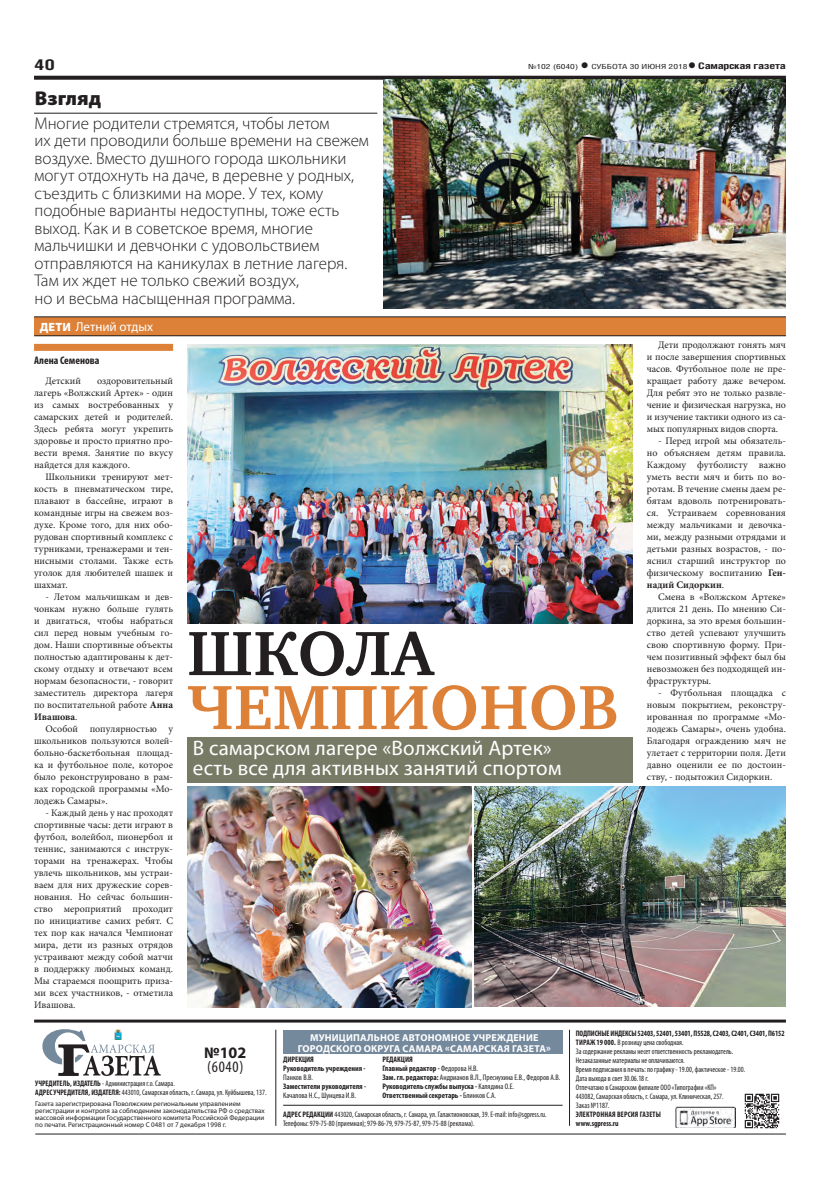
<style>
.page{position:relative;width:820px;height:1191px;background:#fff}
.page>*{position:absolute;margin:0;border:0;box-sizing:border-box;transform-origin:0 0}
.t1{font:700 64px "Charter C";letter-spacing:.01em;color:#de8138}
.t2{font:700 64px "Charter C";letter-spacing:.01em;color:#231f20}
.t3{font:21px/20px "Myriad Pro";letter-spacing:.01em;color:#fff}
.t4{font:900 20px "Myriad Pro";color:#231f20}
.t5{font:300 17px/17.5px "Myriad Pro";color:#231f20}
.t6{font:condensed 16px "Myriad Pro";color:#231f20}
.t7{font:700 16px "Myriad Pro";color:#231f20}
.t8{font:700 15px "Helios Cond";color:#231f20;scale:1.4 1}
.t9{font:13px "Myriad Pro";color:#fff}
.t10{font:700 condensed 11px "Myriad Pro";color:#231f20}
.t11{font:10px/12px "Minion Pro";color:#231f20;text-align:justify}
.t12{font:700 10px/11px "Myriad Pro";letter-spacing:.02em;color:#fff;text-align:center}
.t13{font:700 9px "Helios Cond";letter-spacing:-.02em;color:#231f20;scale:1.4 1}
.t14{font:condensed 8px/9px "Myriad Pro";color:#231f20;scale:.95 1}
.t15{font:700 condensed 8px/9px "Myriad Pro";color:#231f20}
.t16{font:700 condensed 8px "Myriad Pro";color:#231f20;scale:.95 1}
.t17{font:condensed 8px "Myriad Pro";color:#231f20}
.t18{font:7px/7px "Myriad Pro";color:#231f20}
.t19{font:7px "Helios Cond";color:#231f20;scale:1.4 1}
.s1{font-weight:700;font-size:16px}
.s2{font-size:16px}
.s3{font-weight:900;font-size:12px}
.s4{font-weight:700}
.s5{font-weight:400}
</style>
<div class="page">
<svg style="left:34px;top:76px;width:751px;height:4px;background:#35342f"></svg>
<img style="left:187px;top:344px;width:445px;height:279px">
<div style="left:34px;top:344px;width:139px;height:7px;background:#de8138"></div>
<img style="left:675px;top:1106px;width:60px;height:22px">
<img style="left:744px;top:1093px;width:36px;height:36px">
<hr style="left:283px;top:1105px;width:279px;height:1px;background:#231f20">
<svg style="left:42px;top:1029px;width:119px;height:47px"></svg>
<hr style="left:275px;top:1029px;width:1px;height:96px;background:#231f20">
<hr style="left:569px;top:1029px;width:1px;height:96px;background:#231f20">
<hr style="left:34px;top:1019px;width:751px;height:3px;background:#231f20">
<hr style="left:35px;top:1133px;width:750px;height:1px;background:#231f20">
<div style="left:283px;top:1030px;width:279px;height:24px;background:#75899d"></div>
<div style="left:187px;top:737px;width:445px;height:46px;background:#777a65"></div>
<hr style="left:34px;top:113px;width:343px;height:1px;background:#231f20">
<div style="left:34px;top:317px;width:751px;height:19px;background:#de8138"></div>
<hr style="left:34px;top:316px;width:751px;height:1px;background:#231f20">
<hr style="left:34px;top:335px;width:751px;height:1px;background:#231f20">
<img style="left:187px;top:786px;width:284px;height:221px">
<img style="left:383px;top:80px;width:402px;height:228px">
<img style="left:474px;top:786px;width:311px;height:220px">
<h3 class="t8" style="left:34px;top:55px;width:16px">40</h3>
<p class="t19" style="left:528px;top:63px;width:115px">№102 (6040) <span class="s1">•</span> суббота 30 июня 2018</p>
<p class="t13" style="left:687px;top:61px;width:72px"><span class="s2">•</span> Самарская газета</p>
<h3 class="t4" style="left:35px;top:87px;width:68px">Взгляд</h3>
<p class="t5" style="left:34px;top:114px;width:336px">Многие родители стремятся, чтобы летом<br>их дети проводили больше времени на свежем воздухе. Вместо душного города школьники могут отдохнуть на даче, в деревне у родных, съездить с близкими на море. У тех, кому подобные варианты недоступны, тоже есть выход. Как и в советское время, многие мальчишки и девчонки с удовольствием отправляются на каникулах в летние лагеря.<br>Там их ждет не только свежий воздух,<br>но и весьма насыщенная программа.</p>
<h3 class="t9" style="left:40px;top:319px;width:115px"><span class="s3">Дети</span> Летний отдых</h3>
<p class="t10" style="left:34px;top:354px;width:67px">Алена Семенова</p>
<p class="t11" style="left:45px;top:375px;width:37px">Детский</p>
<p class="t11" style="left:34px;top:375px;width:140px;text-indent:63px">оздоровительный лагерь «Волжский Артек» - один из самых востребованных у самарских детей и родителей.<br>Здесь ребята могут укрепить здоровье и просто приятно про&shy;вести время. Занятие по вкусу найдется для каждого.</p>
<p class="t11" style="left:34px;top:471px;width:140px;text-indent:11px">Школьники тренируют мет&shy;кость в пневматическом тире, плавают в бассейне, играют в командные игры на свежем воз&shy;духе. Кроме того, для них обо&shy;рудован спортивный комплекс с турниками, тренажерами и тен&shy;нисными столами. Также есть уголок для любителей шашек и шахмат.</p>
<p class="t11" style="left:34px;top:591px;width:140px;text-indent:11px">- Летом мальчишкам и дев&shy;чонкам нужно больше гулять и двигаться, чтобы набраться сил перед новым учебным го&shy;дом. Наши спортивные объекты полностью адаптированы к дет&shy;скому отдыху и отвечают всем нормам безопасности, - говорит заместитель директора лагеря по воспитательной работе <span class="s4">Анна Ивашова</span>.</p>
<p class="t11" style="left:34px;top:723px;width:140px;text-indent:11px">Особой популярностью у школьников пользуются волей&shy;больно-баскетбольная площад&shy;ка и футбольное поле, которое было реконструировано в рам&shy;ках городской программы «Мо&shy;лодежь Самары».</p>
<p class="t11" style="left:34px;top:807px;width:140px;text-indent:11px">- Каждый день у нас проходят спортивные часы: дети играют в футбол, волейбол, пионербол и теннис, занимаются с инструк&shy;торами на тренажерах. Чтобы увлечь школьников, мы устраи&shy;ваем для них дружеские сорев&shy;нования. Но сейчас большин&shy;ство мероприятий проходит по инициативе самих ребят. С тех пор как начался Чемпионат мира, дети из разных отрядов устраивают между собой матчи в поддержку любимых команд.<br>Мы стараемся поощрить приза&shy;ми всех участников, - отметила Ивашова.</p>
<h1 class="t2" style="left:187px;top:618px;width:247px">Школа</h1>
<h1 class="t1" style="left:187px;top:672px;width:433px">чемпионов</h1>
<h2 class="t3" style="left:193px;top:738px;width:370px">В самарском лагере «Волжский Артек» есть все для активных занятий спортом</h2>
<p class="t11" style="left:646px;top:339px;width:140px;text-indent:11px">Дети продолжают гонять мяч и после завершения спортивных часов. Футбольное поле не пре&shy;кращает работу даже вечером.<br>Для ребят это не только развле&shy;чение и физическая нагрузка, но и изучение тактики одного из са&shy;мых популярных видов спорта.</p>
<p class="t11" style="left:646px;top:435px;width:140px;text-indent:11px">- Перед игрой мы обязатель&shy;но объясняем детям правила.<br>Каждому футболисту важно уметь вести мяч и бить по во&shy;ротам. В течение смены даем ре&shy;бятам вдоволь потренировать&shy;ся. Устраиваем соревнования между мальчиками и девочка&shy;ми, между разными отрядами и детьми разных возрастов, - по&shy;яснил старший инструктор по физическому воспитанию <span class="s4">Ген&shy;надий Сидоркин</span>.</p>
<p class="t11" style="left:646px;top:591px;width:140px;text-indent:11px">Смена в «Волжском Артеке» длится 21 день. По мнению Си&shy;доркина, за это время большин&shy;ство детей успевают улучшить свою спортивную форму. При&shy;чем позитивный эффект был бы невозможен без подходящей ин&shy;фраструктуры.</p>
<p class="t11" style="left:646px;top:687px;width:140px;text-indent:11px">- Футбольная площадка с новым покрытием, реконстру&shy;ированная по программе «Мо&shy;лодежь Самары», очень удобна.<br>Благодаря ограждению мяч не улетает с территории поля. Дети давно оценили ее по достоин&shy;ству, - подытожил Сидоркин.</p>
<p class="t12" style="left:298px;top:1031px;width:254px">Муниципальное автономное учреждение городского округа Самара «Самарская газета»</p>
<p class="t15" style="left:382px;top:1055px;width:179px">РЕДАКЦИЯ<br>Главный редактор - <span class="s5">Федорова Н.В.<br></span>Зам. гл. редактора: <span class="s5">Андрианов В.Л., Преснухина Е.В., Федоров А.В.<br></span>Руководитель службы выпуска - <span class="s5">Калядина О.Е.<br></span>Ответственный секретарь - <span class="s5">Блинков С.А.</span></p>
<h3 class="t7" style="left:204px;top:1042px;width:44px">№102</h3>
<h3 class="t6" style="left:207px;top:1057px;width:38px">(6040)</h3>
<p class="t15" style="left:283px;top:1055px;width:84px">ДИРЕКЦИЯ<br>Руководитель учреждения -</p>
<p class="t17" style="left:283px;top:1072px;width:31px">Панков В.В.</p>
<p class="t15" style="left:283px;top:1082px;width:84px">Заместители руководителя -</p>
<p class="t17" style="left:283px;top:1090px;width:74px">Качалова Н.С., Шунцева И.В.</p>
<p class="t14" style="left:35px;top:1079px;width:245px"><span class="s4">УЧРЕДИТЕЛЬ, ИЗДАТЕЛЬ</span> - Администрация г.о. Самара.<br><span class="s4">АДРЕС УЧРЕДИТЕЛЯ, ИЗДАТЕЛЯ:</span> 443010, Самарская область, г. Самара, ул. Куйбышева, 137.</p>
<p class="t18" style="left:35px;top:1100px;width:231px">Газета зарегистрирована Поволжским региональным управлением регистрации и контроля за соблюдением законодательства РФ о средствах массовой информации Государственного комитета Российской Федерации по печати. Регистрационный номер С 0481 от 7 декабря 1998 г.</p>
<p class="t14" style="left:283px;top:1109px;width:279px"><span class="s4">АДРЕС РЕДАКЦИИ</span> 443020, Самарская область, г. Самара, ул. Галактионовская, 39. E-mail: info@sgpress.ru.<br>Телефоны: 979-75-80 (приемная); 979-86-79, 979-75-87, 979-75-88 (реклама).</p>
<p class="t14" style="left:575px;top:1028px;width:221px"><span class="s4">ПОДПИСНЫЕ ИНДЕКСЫ 52403, 52401, 53401, П5528, С2403, С2401, С3401, П6152<br>ТИРАЖ 19 000.</span> В розницу цена свободная.<br>За содержание рекламы несет ответственность рекламодатель.<br>Незаказанные материалы не оплачиваются.<br>Время подписания в печать: по графику - 19.00, фактическое - 19.00.<br>Дата выхода в свет 30.06.18 г.<br>Отпечатано в Самарском филиале ООО «Типографии «КП»<br>443082, Самарская область, г. Самара, ул. Клиническая, 257.<br>Заказ №1187.</p>
<p class="t16" style="left:575px;top:1109px;width:6px">Электронная</p>
<p class="t16" style="left:617px;top:1109px;width:9px">версия</p>
<p class="t16" style="left:639px;top:1109px;width:5px">газеты</p>
<p class="t16" style="left:575px;top:1118px;width:47px">www.sgpress.ru</p>
</div>
